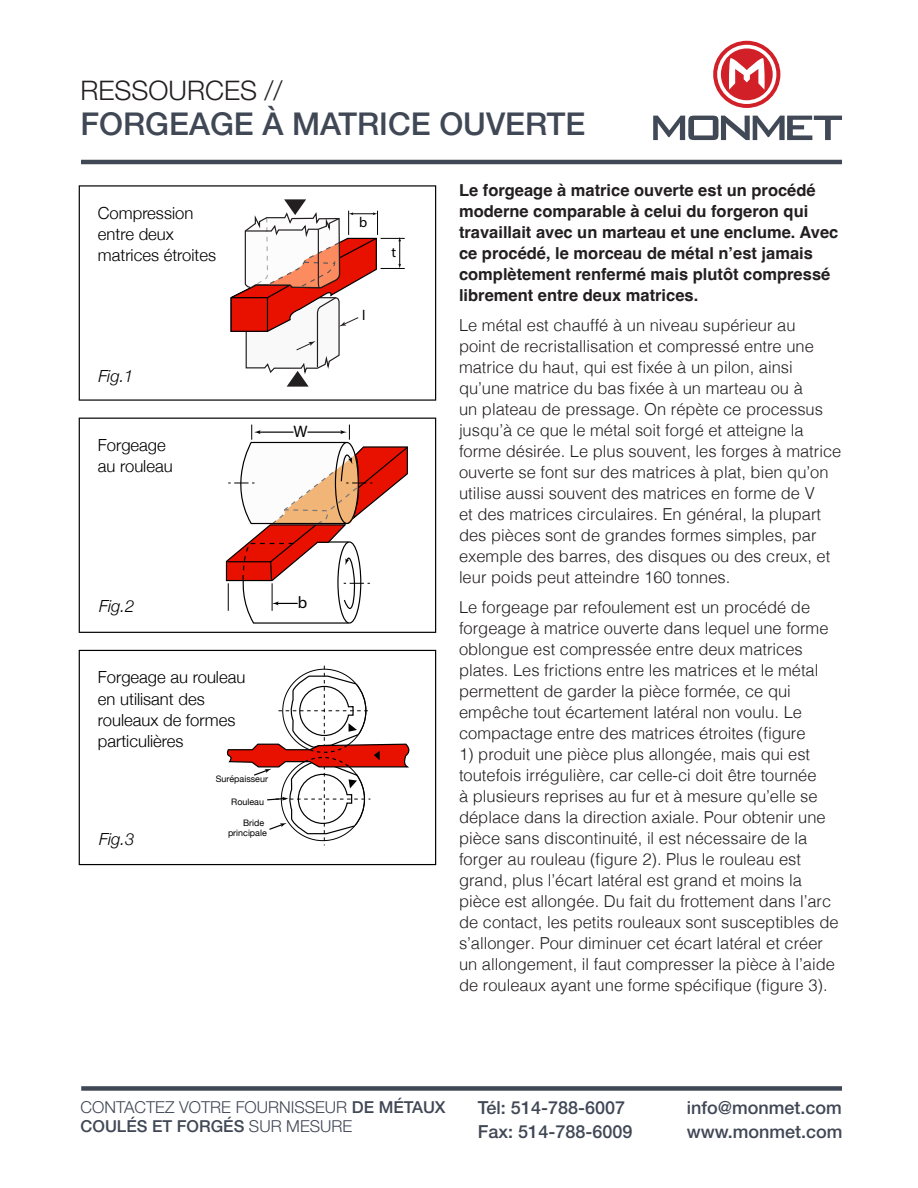
<style>
.page{position:relative;width:918px;height:1188px;background:#fff}
.page>*{position:absolute;margin:0;border:0;box-sizing:border-box;transform-origin:0 0}
.t1{font:500 31.5px "Helvetica Neue LT Pro";color:#404755}
.t2{font:300 27px "Helvetica Neue LT Pro";color:#231f20}
.t3{font:500 18px/24px "Helvetica Neue LT Pro";color:#404755}
.t4{font:300 16.65px/21.5px "Helvetica Neue";color:#000}
.t5{font:italic 300 16.65px "Helvetica Neue";color:#000}
.t6{font:16.65px "Myriad Pro";color:#000}
.t7{font:300 16.5px/21px "Helvetica";color:#231f20}
.t8{font:700 16.5px/21px "Helvetica";color:#231f20}
.t9{font:300 16.5px/19.8px "Helvetica Neue LT Pro";color:#404755}
.t10{font:14.25px "Myriad Pro";color:#000}
.t11{font:9px/9.6px "Helvetica Neue";color:#000;text-align:right}
.s1{font-weight:500}
</style>
<div class="page">
<svg style="left:713px;top:41px;width:67px;height:67px"></svg>
<svg style="left:653px;top:116px;width:189px;height:24px"></svg>
<svg style="left:79px;top:185px;width:357px;height:216px"></svg>
<svg style="left:79px;top:418px;width:357px;height:215px"></svg>
<svg style="left:79px;top:650px;width:357px;height:215px"></svg>
<hr style="left:81px;top:160px;width:761px;height:4px;background:#404755">
<div style="left:81px;top:1086px;width:761px;height:5px;background:#404755"></div>
<p class="t2" style="left:81px;top:74px;width:204px">RESSOURCES //</p>
<p class="t1" style="left:80px;top:105px;width:506px">FORGEAGE À MATRICE OUVERTE</p>
<p class="t4" style="left:98px;top:201px;width:120px">Compression entre deux matrices étroites</p>
<p class="t5" style="left:98px;top:363px;width:37px">Fig.1</p>
<p class="t4" style="left:98px;top:433px;width:76px">Forgeage au rouleau</p>
<p class="t6" style="left:293px;top:421px;width:16px">W</p>
<p class="t5" style="left:99px;top:592px;width:37px">Fig.2</p>
<p class="t4" style="left:98px;top:665px;width:149px">Forgeage au rouleau en utilisant des rouleaux de formes particulières</p>
<p class="t5" style="left:99px;top:826px;width:37px">Fig.3</p>
<p class="t11" style="left:216px;top:775px;width:54px">Surépaisseur</p>
<p class="t11" style="left:231px;top:797px;width:34px">Rouleau</p>
<p class="t11" style="left:228px;top:819px;width:40px">Bride principale</p>
<p class="t6" style="left:298px;top:593px;width:11px">b</p>
<p class="t10" style="left:359px;top:213px;width:10px">b</p>
<p class="t10" style="left:362px;top:306px;width:5px">l</p>
<p class="t10" style="left:391px;top:244px;width:6px">t</p>
<p class="t8" style="left:459px;top:182px;width:381px">Le forgeage à matrice ouverte est un procédé moderne comparable à celui du forgeron qui travaillait avec un marteau et une enclume. Avec ce procédé, le morceau de métal n’est jamais complètement renfermé mais plutôt compressé librement entre deux matrices.</p>
<p class="t7" style="left:459px;top:314px;width:384px">Le métal est chauffé à un niveau supérieur au<br>point de recristallisation et compressé entre une matrice du haut, qui est fixée à un pilon, ainsi qu’une matrice du bas fixée à un marteau ou à<br>un plateau de pressage. On répète ce processus jusqu’à ce que le métal soit forgé et atteigne la forme désirée. Le plus souvent, les forges à matrice ouverte se font sur des matrices à plat, bien qu’on utilise aussi souvent des matrices en forme de V<br>et des matrices circulaires. En général, la plupart des pièces sont de grandes formes simples, par exemple des barres, des disques ou des creux, et leur poids peut atteindre 160 tonnes.</p>
<p class="t7" style="left:459px;top:596px;width:371px">Le forgeage par refoulement est un procédé de forgeage à matrice ouverte dans lequel une forme oblongue est compressée entre deux matrices plates. Les frictions entre les matrices et le métal permettent de garder la pièce formée, ce qui empêche tout écartement latéral non voulu. Le compactage entre des matrices étroites (figure</p>
<p class="t7" style="left:459px;top:743px;width:381px">1) produit une pièce plus allongée, mais qui est toutefois irrégulière, car celle-ci doit être tournée<br>à plusieurs reprises au fur et à mesure qu’elle se déplace dans la direction axiale. Pour obtenir une pièce sans discontinuité, il est nécessaire de la forger au rouleau (figure 2). Plus le rouleau est grand, plus l’écart latéral est grand et moins la pièce est allongée. Du fait du frottement dans l’arc de contact, les petits rouleaux sont susceptibles de s’allonger. Pour diminuer cet écart latéral et créer un allongement, il faut compresser la pièce à l’aide de rouleaux ayant une forme spécifique (figure 3).</p>
<p class="t9" style="left:81px;top:1096px;width:367px">CONTACTEZ VOTRE FOURNISSEUR <span class="s1">DE MÉTAUX<br>COULÉS ET FORGÉS</span> SUR MESURE</p>
<p class="t3" style="left:478px;top:1096px;width:156px">Tél: 514-788-6007<br>Fax: 514-788-6009</p>
<p class="t3" style="left:687px;top:1096px;width:157px">info@monmet.com www.monmet.com</p>
</div>
